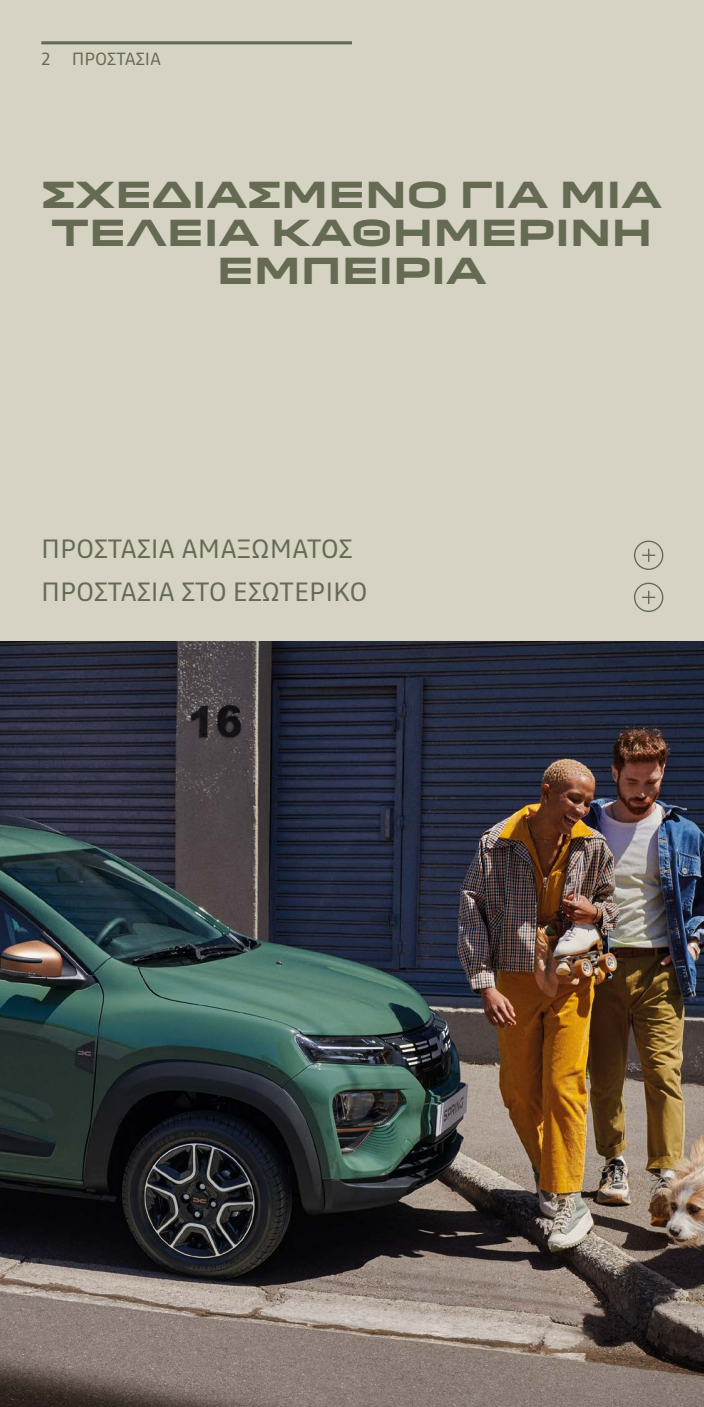
<style>
.page{position:relative;width:704px;height:1407px;background:#fff}
.page>*{position:absolute;margin:0;border:0;box-sizing:border-box;transform-origin:0 0}
.t1{font:700 35px/38.1px "Dacia Block Extended";letter-spacing:-.025em;color:#646b52;text-align:center}
.t2{font:26.25px/42.5px "Read";color:#646b52}
.t3{font:17.5px "Read";color:#646b52}
</style>
<div class="page">
<div style="left:0;top:0;width:703px;height:641px;background:#d6d2c4"></div>
<img style="left:0;top:641px;width:703px;height:765px">
<hr style="left:41px;top:41px;width:311px;height:3px;background:#646b52">
<div style="left:633px;top:540px;width:30px;height:30px;border:1px solid #646b52;border-radius:50%"></div>
<svg style="left:642px;top:548px;width:12px;height:14px"></svg>
<div style="left:633px;top:582px;width:30px;height:30px;border:1px solid #646b52;border-radius:50%"></div>
<svg style="left:642px;top:590px;width:12px;height:14px"></svg>
<p class="t3" style="left:41px;top:46px;width:121px">2 ΠΡΟΣΤΑΣΙΑ</p>
<p class="t1" style="left:41px;top:176px;width:622px">ΣΧΕΔΙΑΣΜΕΝΟ ΓΙΑ ΜΙΑ<br>ΤΕΛΕΙΑ ΚΑΘΗΜΕΡΙΝΗ<br>ΕΜΠΕΙΡΙΑ</p>
<p class="t2" style="left:41px;top:527px;width:327px">ΠΡΟΣΤΑΣΙΑ ΑΜΑΞΩΜΑΤΟΣ<br>ΠΡΟΣΤΑΣΙΑ ΣΤΟ ΕΣΩΤΕΡΙΚΟ</p>
</div>
